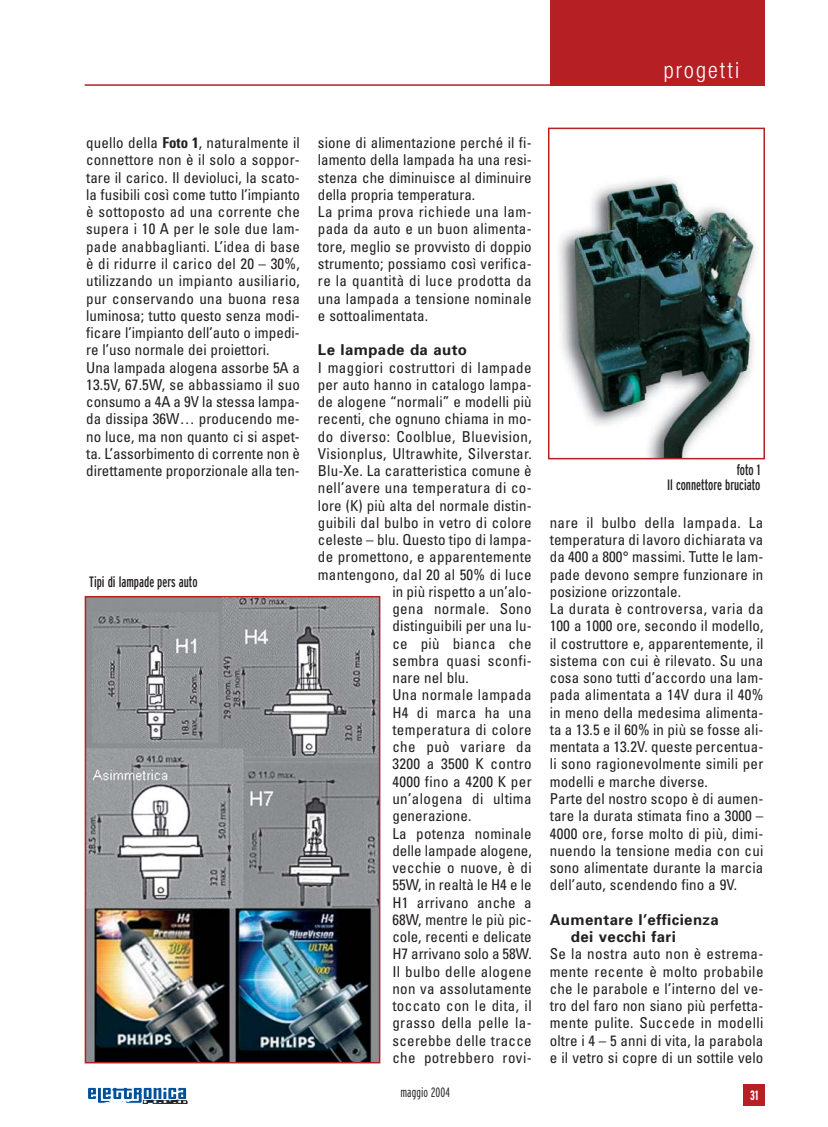
<style>
.page{position:relative;width:828px;height:1127px;background:#fff}
.page>*{position:absolute;margin:0;border:0;box-sizing:border-box;transform-origin:0 0}
.t1{font:300 condensed 22.5px "Helvetica Neue";letter-spacing:.095em;color:#fff}
.t2{font:condensed 15px/17.2px "Univers";letter-spacing:.01em;color:#231f20}
.t3{font:700 15px/17.2px "Univers";letter-spacing:.03em;color:#231f20}
.t4{font:extra-condensed 15px/15px "Interstate";color:#231f20;text-align:right}
.t5{font:300 extra-condensed 13.5px "Interstate";letter-spacing:.01em;color:#231f20}
.t6{font:700 extra-condensed 13.5px "Interstate";color:#fff}
.s1{font-weight:700}
</style>
<div class="page">
<div style="left:550px;top:0;width:215px;height:85px;background:#b62025"></div>
<hr style="left:85px;top:84px;width:680px;height:2px;background:#b62025">
<div style="left:744px;top:1084px;width:21px;height:21px;background:#b62025"></div>
<svg style="left:98px;top:1100px;width:90px;height:4px"></svg>
<svg style="left:87px;top:1087px;width:100px;height:16px"></svg>
<img style="left:559px;top:178px;width:197px;height:278px">
<div style="left:548px;top:128px;width:217px;height:331px;border:2px solid #b62025"></div>
<img style="left:88px;top:599px;width:289px;height:461px">
<div style="left:85px;top:596px;width:295px;height:467px;border:2px solid #b62025"></div>
<h1 class="t1" style="left:664px;top:62px;width:77px">progetti</h1>
<p class="t2" style="left:86px;top:136px;width:215px">quello della <span class="s1">Foto 1</span>, naturalmente il connettore non è il solo a soppor&shy;tare il carico. Il devioluci, la scato&shy;la fusibili così come tutto l’impianto è sottoposto ad una corrente che supera i 10 A per le sole due lam&shy;pade anabbaglianti. L’idea di base è di ridurre il carico del 20 – 30%, utilizzando un impianto ausiliario, pur conservando una buona resa luminosa; tutto questo senza modi&shy;ficare l’impianto dell’auto o impedi&shy;re l’uso normale dei proiettori.<br>Una lampada alogena assorbe 5A a 13.5V, 67.5W, se abbassiamo il suo consumo a 4A a 9V la stessa lampa&shy;da dissipa 36W… producendo me&shy;no luce, ma non quanto ci si aspet&shy;ta. L’assorbimento di corrente non è direttamente proporzionale alla ten-</p>
<p class="t2" style="left:318px;top:136px;width:215px">sione di alimentazione perché il fi&shy;lamento della lampada ha una resi&shy;stenza che diminuisce al diminuire della propria temperatura.<br>La prima prova richiede una lam&shy;pada da auto e un buon alimenta&shy;tore, meglio se provvisto di doppio strumento; possiamo così verifica&shy;re la quantità di luce prodotta da una lampada a tensione nominale e sottoalimentata.</p>
<p class="t3" style="left:318px;top:343px;width:151px">Le lampade da auto</p>
<p class="t2" style="left:318px;top:360px;width:215px">I maggiori costruttori di lampade</p>
<p class="t2" style="left:318px;top:377px;width:215px">per auto hanno in catalogo lampa-</p>
<p class="t2" style="left:318px;top:394px;width:215px">de alogene “normali” e modelli più</p>
<p class="t2" style="left:318px;top:412px;width:215px">recenti, che ognuno chiama in mo-</p>
<p class="t2" style="left:318px;top:429px;width:215px">do diverso: Coolblue, Bluevision,</p>
<p class="t2" style="left:318px;top:446px;width:215px">Visionplus, Ultrawhite, Silverstar.</p>
<p class="t2" style="left:318px;top:463px;width:215px">Blu-Xe. La caratteristica comune è</p>
<p class="t2" style="left:318px;top:481px;width:215px">nell’avere una temperatura di co-</p>
<p class="t2" style="left:318px;top:498px;width:215px">lore (K) più alta del normale distin-</p>
<p class="t2" style="left:318px;top:515px;width:215px">guibili dal bulbo in vetro di colore</p>
<p class="t2" style="left:318px;top:532px;width:215px">celeste – blu. Questo tipo di lampa-</p>
<p class="t2" style="left:318px;top:550px;width:215px">de promettono, e apparentemente</p>
<p class="t2" style="left:318px;top:567px;width:215px">mantengono, dal 20 al 50% di luce</p>
<p class="t2" style="left:392px;top:584px;width:141px">in più rispetto a un’alo-</p>
<p class="t2" style="left:392px;top:601px;width:141px">gena normale. Sono</p>
<p class="t2" style="left:392px;top:619px;width:141px">distinguibili per una lu-</p>
<p class="t2" style="left:392px;top:636px;width:141px">ce più bianca che</p>
<p class="t2" style="left:392px;top:653px;width:141px">sembra quasi sconfi-</p>
<p class="t2" style="left:392px;top:670px;width:78px">nare nel blu.</p>
<p class="t2" style="left:392px;top:688px;width:141px">Una normale lampada</p>
<p class="t2" style="left:392px;top:705px;width:141px">H4 di marca ha una</p>
<p class="t2" style="left:392px;top:722px;width:141px">temperatura di colore</p>
<p class="t2" style="left:392px;top:739px;width:141px">che può variare da</p>
<p class="t2" style="left:392px;top:757px;width:141px">3200 a 3500 K contro</p>
<p class="t2" style="left:392px;top:774px;width:141px">4000 fino a 4200 K per</p>
<p class="t2" style="left:392px;top:791px;width:141px">un’alogena di ultima</p>
<p class="t2" style="left:392px;top:808px;width:80px">generazione.</p>
<p class="t2" style="left:392px;top:826px;width:141px">La potenza nominale</p>
<p class="t2" style="left:392px;top:843px;width:141px">delle lampade alogene,</p>
<p class="t2" style="left:392px;top:860px;width:141px">vecchie o nuove, è di</p>
<p class="t2" style="left:392px;top:877px;width:141px">55W, in realtà le H4 e le</p>
<p class="t2" style="left:392px;top:895px;width:141px">H1 arrivano anche a</p>
<p class="t2" style="left:392px;top:912px;width:141px">68W, mentre le più pic-</p>
<p class="t2" style="left:392px;top:929px;width:141px">cole, recenti e delicate</p>
<p class="t2" style="left:392px;top:946px;width:141px">H7 arrivano solo a 58W.</p>
<p class="t2" style="left:392px;top:964px;width:141px">Il bulbo delle alogene</p>
<p class="t2" style="left:392px;top:981px;width:141px">non va assolutamente</p>
<p class="t2" style="left:392px;top:998px;width:141px">toccato con le dita, il</p>
<p class="t2" style="left:392px;top:1015px;width:141px">grasso della pelle la-</p>
<p class="t2" style="left:392px;top:1033px;width:141px">scerebbe delle tracce</p>
<p class="t2" style="left:392px;top:1050px;width:141px">che potrebbero rovi-</p>
<p class="t4" style="left:89px;top:576px;width:110px">Tipi di lampade pers auto</p>
<p class="t5" style="left:400px;top:1087px;width:51px">maggio 2004</p>
<p class="t4" style="left:667px;top:463px;width:95px">foto 1<br>Il connettore bruciato</p>
<p class="t2" style="left:550px;top:515px;width:215px">nare il bulbo della lampada. La temperatura di lavoro dichiarata va da 400 a 800° massimi. Tutte le lam&shy;pade devono sempre funzionare in posizione orizzontale.<br>La durata è controversa, varia da 100 a 1000 ore, secondo il modello, il costruttore e, apparentemente, il sistema con cui è rilevato. Su una cosa sono tutti d’accordo una lam&shy;pada alimentata a 14V dura il 40% in meno della medesima alimenta&shy;ta a 13.5 e il 60% in più se fosse ali&shy;mentata a 13.2V. queste percentua&shy;li sono ragionevolmente simili per modelli e marche diverse.<br>Parte del nostro scopo è di aumen&shy;tare la durata stimata fino a 3000 – 4000 ore, forse molto di più, dimi&shy;nuendo la tensione media con cui sono alimentate durante la marcia dell’auto, scendendo fino a 9V.</p>
<p class="t3" style="left:571px;top:912px;width:149px;text-indent:-21px">Aumentare l’efficienza dei vecchi fari</p>
<p class="t2" style="left:550px;top:946px;width:215px;text-align:justify">Se la nostra auto non è estrema&shy;mente recente è molto probabile che le parabole e l’interno del ve&shy;tro del faro non siano più perfetta&shy;mente pulite. Succede in modelli oltre i 4 – 5 anni di vita, la parabola e il vetro si copre di un sottile velo</p>
<p class="t6" style="left:750px;top:1090px;width:10px">31</p>
</div>
